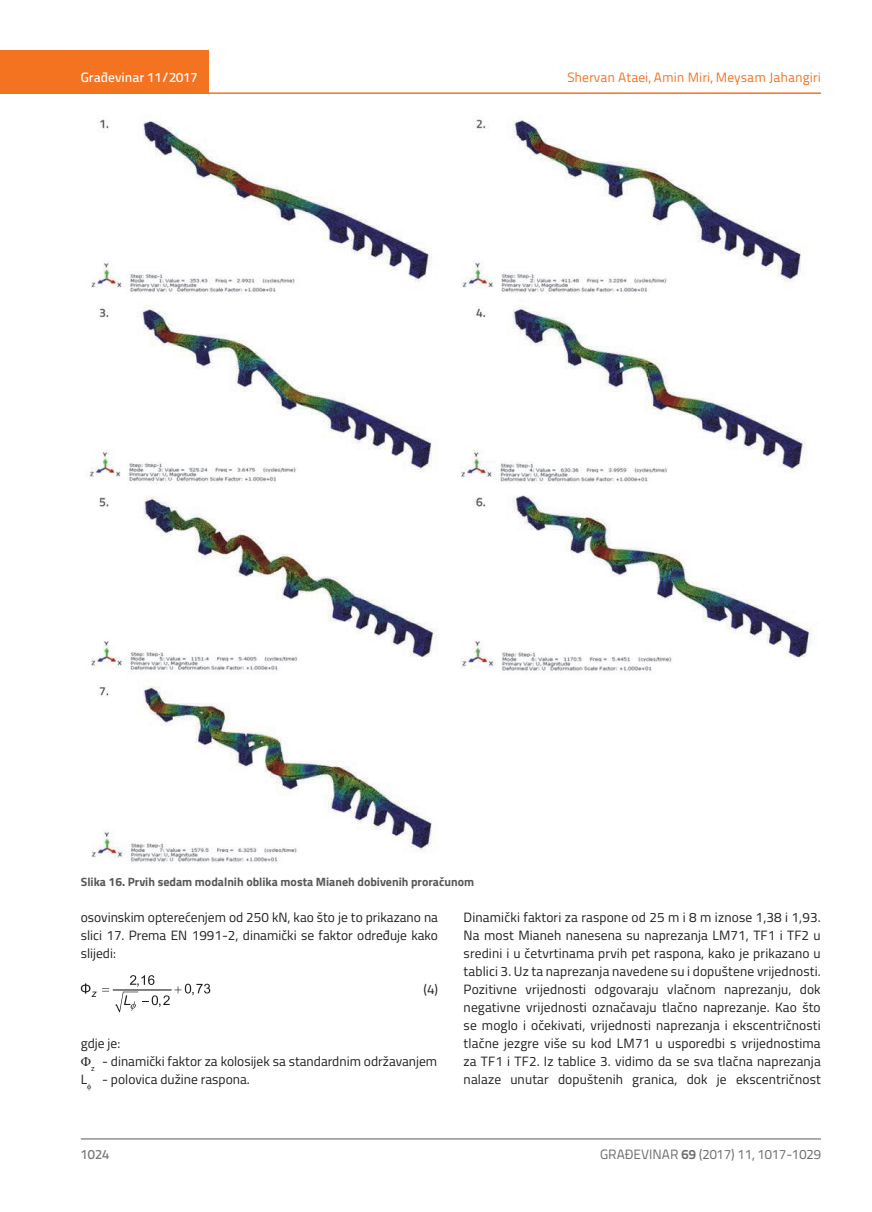
<style>
.page{position:relative;width:872px;height:1212px;background:#fff}
.page>*{position:absolute;margin:0;border:0;box-sizing:border-box;transform-origin:0 0}
.t1{font:13.5px/18px "Titillium";color:#231f20;text-align:justify}
.t2{font:13.5px "Titillium Text 22 L";color:#f47321}
.t3{font:13.5px "Titillium Text 22 L";color:#6c6d70}
.t4{font:500 13.5px "Titillium Text 22 L";color:#fff}
.t5{font:500 13.5px "Titillium Text 22 L";color:#787a7d}
.t6{font:700 12px "Titillium";color:#57585a}
.s1{font-weight:700}
</style>
<div class="page">
<div style="left:0;top:50px;width:208px;height:44px;background:#f47321"></div>
<hr style="left:0;top:92px;width:821px;height:2px;background:#f47321">
<hr style="left:81px;top:1139px;width:740px;height:1px;background:#57585a">
<hr style="left:113px;top:989px;width:58px;height:1px;background:#040503">
<svg style="left:81px;top:983px;width:28px;height:14px"></svg>
<svg style="left:115px;top:975px;width:95px;height:37px"></svg>
<img style="left:89px;top:116px;width:728px;height:747px">
<p class="t4" style="left:81px;top:67px;width:118px">Građevinar 11/2017</p>
<p class="t2" style="left:567px;top:68px;width:255px">Shervan Ataei, Amin Miri, Meysam Jahangiri</p>
<p class="t6" style="left:81px;top:873px;width:395px">Slika 16. Prvih sedam modalnih oblika mosta Mianeh dobivenih proračunom</p>
<p class="t1" style="left:81px;top:908px;width:359px">osovinskim opterećenjem od 250 kN, kao što je to prikazano na slici 17. Prema EN 1991-2, dinamički se faktor određuje kako slijedi:</p>
<p class="t1" style="left:423px;top:980px;width:16px">(4)</p>
<p class="t1" style="left:81px;top:1034px;width:41px">gdje je:</p>
<p class="t1" style="left:91px;top:1052px;width:347px"><sub>z</sub> - dinamički faktor za kolosijek sa standardnim održavanjem</p>
<p class="t1" style="left:81px;top:1070px;width:170px">L - polovica dužine raspona.</p>
<p class="t1" style="left:463px;top:908px;width:359px">Dinamički faktori za raspone od 25 m i 8 m iznose 1,38 i 1,93.<br>Na most Mianeh nanesena su naprezanja LM71, TF1 i TF2 u sredini i u četvrtinama prvih pet raspona, kako je prikazano u tablici 3. Uz ta naprezanja navedene su i dopuštene vrijednosti.<br>Pozitivne vrijednosti odgovaraju vlačnom naprezanju, dok negativne vrijednosti označavaju tlačno naprezanje. Kao što se moglo i očekivati, vrijednosti naprezanja i ekscentričnosti tlačne jezgre više su kod LM71 u usporedbi s vrijednostima za TF1 i TF2. Iz tablice 3. vidimo da se sva tlačna naprezanja nalaze unutar dopuštenih granica, dok je ekscentričnost</p>
<p class="t5" style="left:81px;top:1144px;width:30px">1024</p>
<p class="t3" style="left:600px;top:1144px;width:222px">GRAĐEVINAR <span class="s1">69</span> (2017) 11, 1017-1029</p>
</div>
